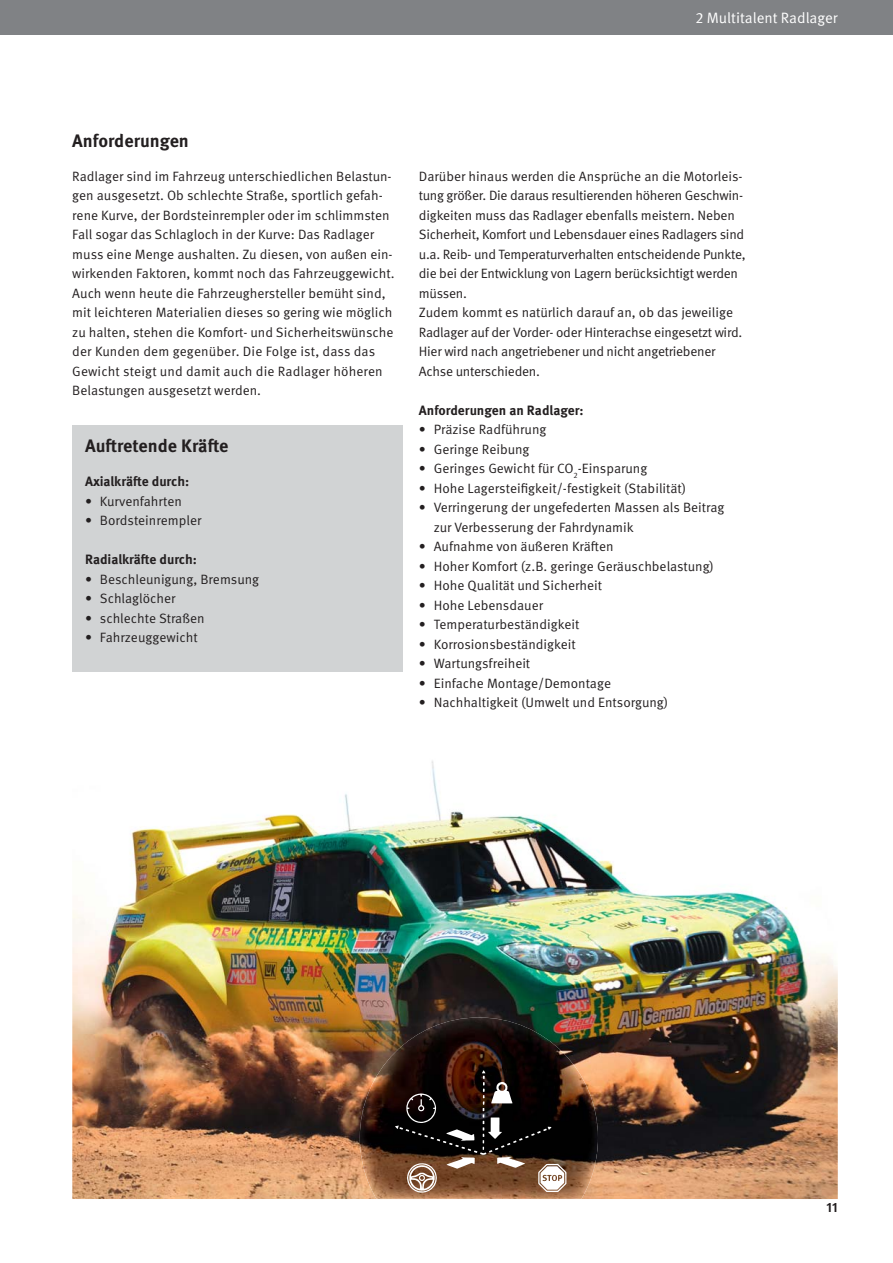
<style>
.page{position:relative;width:893px;height:1263px;background:#fff}
.page>*{position:absolute;margin:0;border:0;box-sizing:border-box;transform-origin:0 0}
.t1{font:700 18px "Meta OT";color:#231f20}
.t2{font:15px "Meta OT Norm";color:#fff}
.t3{font:13.5px/19.5px "Meta OT Norm";color:#231f20}
.t4{font:13.5px/19.5px "Meta OT Norm";letter-spacing:-.02em;color:#231f20}
.t5{font:700 13.5px "Meta OT";color:#231f20}
</style>
<div class="page">
<div style="left:0;top:0;width:893px;height:34px;background:#808285"></div>
<img style="left:72px;top:760px;width:766px;height:439px">
<div style="left:72px;top:426px;width:331px;height:246px;background:#d1d3d4"></div>
<img style="left:360px;top:1017px;width:238px;height:182px">
<svg style="left:395px;top:1070px;width:172px;height:123px"></svg>
<p class="t2" style="left:695px;top:13px;width:144px">2 Multitalent Radlager</p>
<p class="t2" style="left:763px;top:13px;width:76px">1 Einleitung</p>
<h1 class="t1" style="left:72px;top:134px;width:118px">Anforderungen</h1>
<p class="t3" style="left:72px;top:168px;width:324px">Radlager sind im Fahrzeug unterschiedlichen Belastun&shy;gen ausgesetzt. Ob schlechte Straße, sportlich gefah&shy;rene Kurve, der Bordsteinrempler oder im schlimmsten Fall sogar das Schlagloch in der Kurve: Das Radlager muss eine Menge aushalten. Zu diesen, von außen ein&shy;wirkenden Faktoren, kommt noch das Fahrzeuggewicht.<br>Auch wenn heute die Fahrzeughersteller bemüht sind, mit leichteren Materialien dieses so gering wie möglich zu halten, stehen die Komfort- und Sicherheitswünsche der Kunden dem gegenüber. Die Folge ist, dass das Gewicht steigt und damit auch die Radlager höheren Belastungen ausgesetzt werden.</p>
<h1 class="t1" style="left:85px;top:439px;width:145px">Auftretende Kräfte</h1>
<p class="t5" style="left:85px;top:476px;width:106px">Axialkräfte durch:</p>
<p class="t3" style="left:85px;top:493px;width:98px">• Kurvenfahrten</p>
<p class="t3" style="left:85px;top:512px;width:118px">• Bordsteinrempler</p>
<p class="t5" style="left:85px;top:554px;width:113px">Radialkräfte durch:</p>
<p class="t3" style="left:85px;top:571px;width:176px">• Beschleunigung, Bremsung</p>
<p class="t3" style="left:85px;top:590px;width:92px">• Schlaglöcher</p>
<p class="t3" style="left:85px;top:610px;width:121px">• schlechte Straßen</p>
<p class="t3" style="left:85px;top:629px;width:114px">• Fahrzeuggewicht</p>
<p class="t4" style="left:419px;top:168px;width:328px">Darüber hinaus werden die Ansprüche an die Motor leis&shy;tung größer. Die daraus resultierenden höheren Geschwin&shy;digkeiten muss das Radlager ebenfalls meistern. Neben Sicherheit, Komfort und Lebensdauer eines Radlagers sind u.a. Reib- und Temperaturverhalten entscheidende Punkte, die bei der Entwicklung von Lagern berücksichtigt werden müssen.<br>Zudem kommt es natürlich darauf an, ob das jeweilige Radlager auf der Vorder- oder Hinterachse eingesetzt wird.<br>Hier wird nach angetriebener und nicht angetriebener Achse unterschieden.</p>
<p class="t5" style="left:419px;top:405px;width:166px">Anforderungen an Radlager:</p>
<p class="t3" style="left:419px;top:421px;width:129px">• Präzise Radführung</p>
<p class="t3" style="left:419px;top:441px;width:112px">• Geringe Reibung</p>
<p class="t3" style="left:419px;top:460px;width:230px">• Geringes Gewicht für CO<sub>2</sub>-Einsparung</p>
<p class="t3" style="left:419px;top:480px;width:269px">• Hohe Lagersteifigkeit/-festigkeit (Stabilität)</p>
<p class="t3" style="left:434px;top:499px;width:292px;text-indent:-15px">• Verringerung der ungefederten Massen als Beitrag zur Verbesserung der Fahrdynamik</p>
<p class="t3" style="left:419px;top:538px;width:196px">• Aufnahme von äußeren Kräften</p>
<p class="t3" style="left:419px;top:558px;width:297px">• Hoher Komfort (z.B. geringe Geräuschbelastung)</p>
<p class="t3" style="left:419px;top:577px;width:185px">• Hohe Qualität und Sicherheit</p>
<p class="t3" style="left:419px;top:597px;width:126px">• Hohe Lebensdauer</p>
<p class="t3" style="left:419px;top:616px;width:162px">• Temperaturbeständigkeit</p>
<p class="t3" style="left:419px;top:636px;width:158px">• Korrosionsbeständigkeit</p>
<p class="t3" style="left:419px;top:655px;width:113px">• Wartungsfreiheit</p>
<p class="t3" style="left:419px;top:675px;width:194px">• Einfache Montage/Demontage</p>
<p class="t3" style="left:419px;top:694px;width:251px">• Nachhaltigkeit (Umwelt und Entsorgung)</p>
<p class="t5" style="left:826px;top:1202px;width:13px">11</p>
</div>
